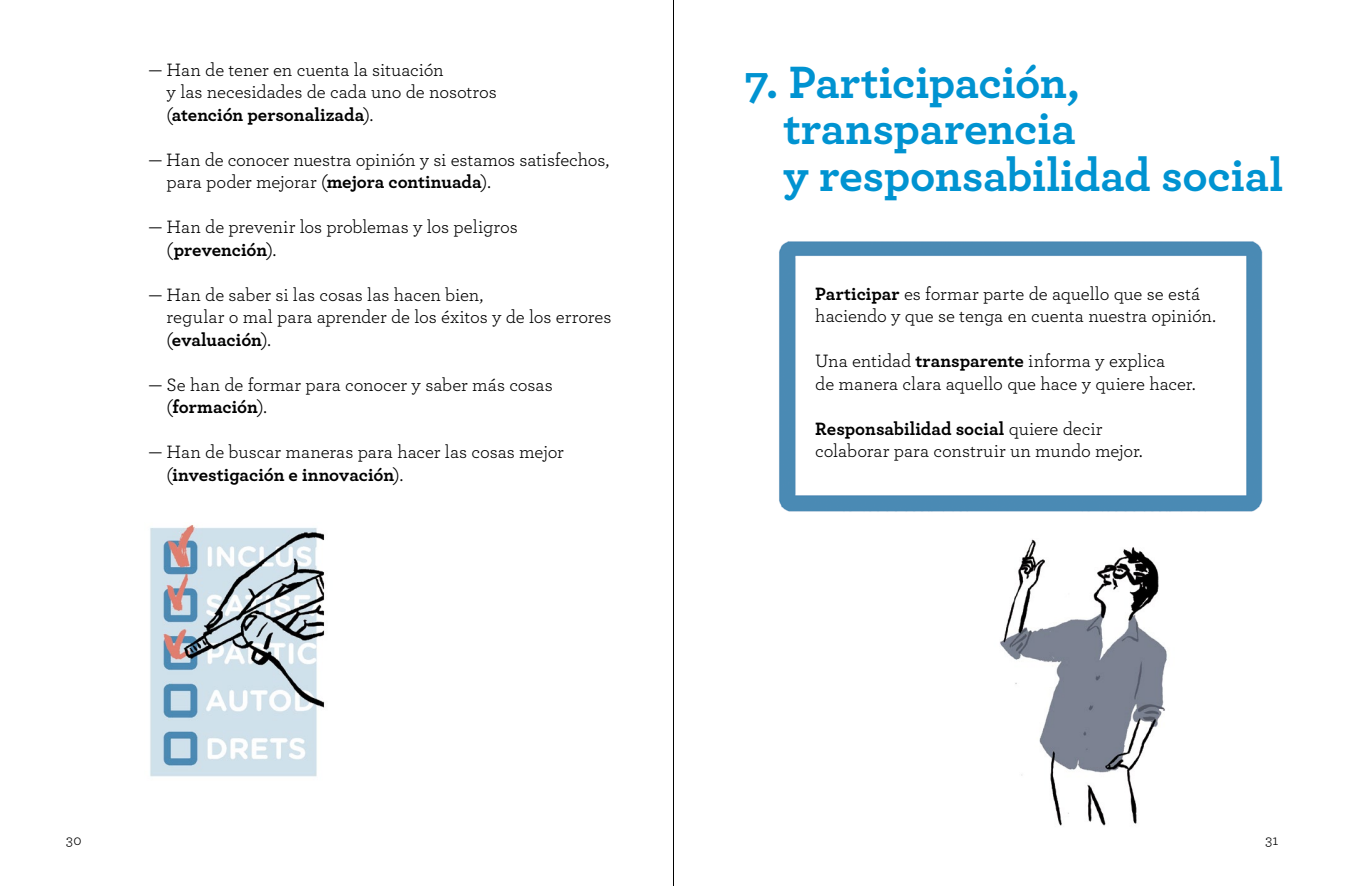
<style>
.page{position:relative;width:1347px;height:886px;background:#fff}
.page>*{position:absolute;margin:0;border:0;box-sizing:border-box;transform-origin:0 0}
.t1{font:700 47.5px/46.2px "Archer";letter-spacing:-.01em;color:#0093d1}
.t2{font:18.75px/22.5px "Archer";letter-spacing:-.005em;color:#000}
.t3{font:15px "Archer";color:#000}
.s1{font-weight:700}
</style>
<div class="page">
<hr style="left:673px;top:0;width:1px;height:886px;background:#000">
<img style="left:779px;top:241px;width:484px;height:271px">
<img style="left:150px;top:524px;width:175px;height:253px">
<img style="left:1000px;top:539px;width:167px;height:287px">
<p class="t2" style="left:167px;top:57px;width:332px;text-indent:-18px">— Han de tener en cuenta la situación<br>y las necesidades de cada uno de nosotros (<span class="s1">atención personalizada</span>).</p>
<p class="t2" style="left:167px;top:147px;width:444px;text-indent:-18px">— Han de conocer nuestra opinión y si estamos satisfechos, para poder mejorar (<span class="s1">mejora continuada</span>).</p>
<p class="t2" style="left:167px;top:215px;width:353px;text-indent:-18px">— Han de prevenir los problemas y los peligros (<span class="s1">prevención</span>).</p>
<p class="t2" style="left:167px;top:282px;width:446px;text-indent:-18px">— Han de saber si las cosas las hacen bien,<br>regular o mal para aprender de los éxitos y de los errores (<span class="s1">evaluación</span>).</p>
<p class="t2" style="left:167px;top:372px;width:388px;text-indent:-18px">— Se han de formar para conocer y saber más cosas (<span class="s1">formación</span>).</p>
<p class="t2" style="left:167px;top:440px;width:399px;text-indent:-18px">— Han de buscar maneras para hacer las cosas mejor (<span class="s1">investigación e innovación</span>).</p>
<h1 class="t1" style="left:783px;top:56px;width:501px;text-indent:-39px">7. Participación, transparencia<br>y responsabilidad social</h1>
<p class="t2" style="left:815px;top:281px;width:402px"><span class="s1">Participar</span> es formar parte de aquello que se está haciendo y que se tenga en cuenta nuestra opinión.</p>
<p class="t2" style="left:815px;top:349px;width:382px">Una entidad <span class="s1">transparente</span> informa y explica<br>de manera clara aquello que hace y quiere hacer.</p>
<p class="t2" style="left:815px;top:416px;width:329px"><span class="s1">Responsabilidad social</span> quiere decir colaborar para construir un mundo mejor.</p>
<p class="t3" style="left:66px;top:830px;width:17px">30</p>
<p class="t3" style="left:1265px;top:830px;width:15px">31</p>
</div>
